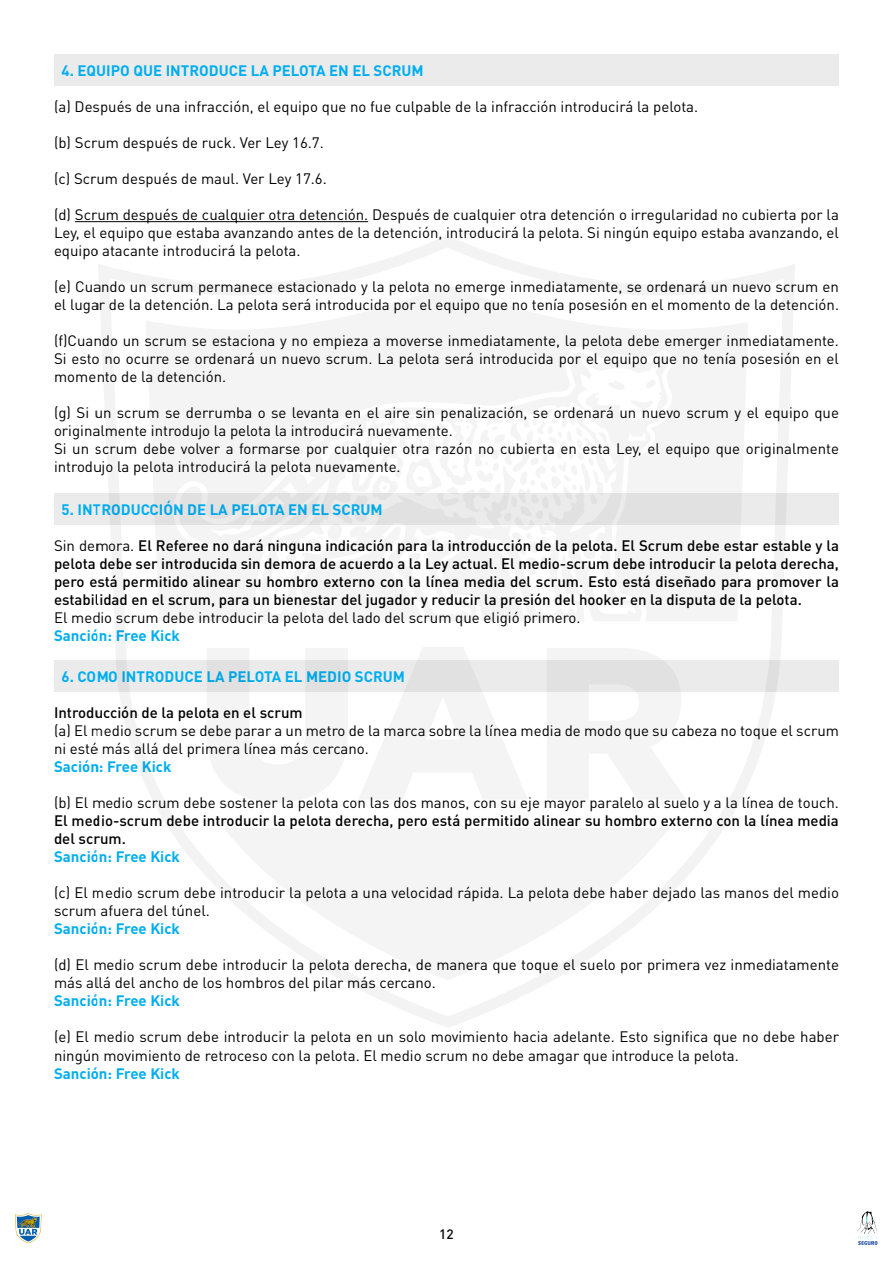
<style>
.page{position:relative;width:893px;height:1263px;background:#fff}
.page>*{position:absolute;margin:0;border:0;box-sizing:border-box;transform-origin:0 0}
.t1{font:15px/18px "DIN Pro";color:#000}
.t2{font:500 15px/18px "DIN Pro";color:#000}
.t3{font:700 15px "DIN Pro";color:#00aeef}
.t4{font:500 13.5px "DIN Pro";color:#000}
.s1{font-weight:400}
</style>
<div class="page">
<div style="left:54px;top:54px;width:785px;height:31px;background:#ebebec"></div>
<div style="left:54px;top:661px;width:785px;height:31px;background:#ebebec"></div>
<div style="left:54px;top:493px;width:785px;height:31px;background:#ebebec"></div>
<hr style="left:75px;top:221px;width:293px;height:1px;background:#000">
<svg style="left:857px;top:1211px;width:21px;height:34px"></svg>
<svg style="left:15px;top:1213px;width:26px;height:30px"></svg>
<svg style="left:98px;top:236px;width:697px;height:791px"></svg>
<svg style="left:109px;top:247px;width:675px;height:769px"></svg>
<svg style="left:145px;top:284px;width:603px;height:337px;fill:#f4f4f4"></svg>
<svg style="left:224px;top:828px;width:445px;height:152px;fill:#f4f4f4"></svg>
<svg style="left:173px;top:351px;width:496px;height:270px;fill:#f4f4f4"></svg>
<svg style="left:210px;top:359px;width:452px;height:256px;fill:#f4f4f4"></svg>
<svg style="left:207px;top:647px;width:479px;height:155px;fill:#f4f4f4"></svg>
<p class="t3" style="left:62px;top:60px;width:364px">4. EQUIPO QUE INTRODUCE LA PELOTA EN EL SCRUM</p>
<p class="t1" style="left:54px;top:97px;width:646px">(a) Después de una infracción, el equipo que no fue culpable de la infracción introducirá la pelota.</p>
<p class="t1" style="left:54px;top:133px;width:271px">(b) Scrum después de ruck. Ver Ley 16.7.</p>
<p class="t1" style="left:54px;top:169px;width:274px">(c) Scrum después de maul. Ver Ley 17.6.</p>
<p class="t1" style="left:54px;top:205px;width:786px;text-align:justify">(d) Scrum después de cualquier otra detención. Después de cualquier otra detención o irregularidad no cubierta por la Ley, el equipo que estaba avanzando antes de la detención, introducirá la pelota. Si ningún equipo estaba avanzando, el equipo atacante introducirá la pelota.</p>
<p class="t1" style="left:54px;top:277px;width:786px">(e) Cuando un scrum permanece estacionado y la pelota no emerge inmediatamente, se ordenará un nuevo scrum en el lugar de la detención. La pelota será introducida por el equipo que no tenía posesión en el momento de la detención.</p>
<p class="t1" style="left:54px;top:331px;width:786px;text-align:justify">(f)Cuando un scrum se estaciona y no empieza a moverse inmediatamente, la pelota debe emerger inmediatamente.<br>Si esto no ocurre se ordenará un nuevo scrum. La pelota será introducida por el equipo que no tenía posesión en el momento de la detención.</p>
<p class="t1" style="left:54px;top:403px;width:786px">(g) Si un scrum se derrumba o se levanta en el aire sin penalización, se ordenará un nuevo scrum y el equipo que originalmente introdujo la pelota la introducirá nuevamente.<br>Si un scrum debe volver a formarse por cualquier otra razón no cubierta en esta Ley, el equipo que originalmente introdujo la pelota introducirá la pelota nuevamente.</p>
<p class="t3" style="left:62px;top:499px;width:323px">5. INTRODUCCIÓN DE LA PELOTA EN EL SCRUM</p>
<p class="t2" style="left:54px;top:536px;width:787px;text-align:justify"><span class="s1">Sin demora.</span> El Referee no dará ninguna indicación para la introducción de la pelota. El Scrum debe estar estable y la pelota debe ser introducida sin demora de acuerdo a la Ley actual. El medio-scrum debe introducir la pelota derecha, pero está permitido alinear su hombro externo con la línea media del scrum. Esto está diseñado para promover la estabilidad en el scrum, para un bienestar del jugador y reducir la presión del hooker en la disputa de la pelota.</p>
<p class="t1" style="left:54px;top:608px;width:528px">El medio scrum debe introducir la pelota del lado del scrum que eligió primero.</p>
<p class="t3" style="left:54px;top:625px;width:128px">Sanción: Free Kick</p>
<p class="t3" style="left:62px;top:667px;width:345px">6. COMO INTRODUCE LA PELOTA EL MEDIO SCRUM</p>
<p class="t2" style="left:54px;top:703px;width:250px">Introducción de la pelota en el scrum</p>
<p class="t1" style="left:54px;top:721px;width:786px">(a) El medio scrum se debe parar a un metro de la marca sobre la línea media de modo que su cabeza no toque el scrum ni esté más allá del primera línea más cercano.</p>
<p class="t3" style="left:54px;top:757px;width:119px">Sación: Free Kick</p>
<p class="t1" style="left:54px;top:793px;width:786px">(b) El medio scrum debe sostener la pelota con las dos manos, con su eje mayor paralelo al suelo y a la línea de touch.</p>
<p class="t2" style="left:54px;top:811px;width:786px">El medio-scrum debe introducir la pelota derecha, pero está permitido alinear su hombro externo con la línea media del scrum.</p>
<p class="t3" style="left:54px;top:847px;width:128px">Sanción: Free Kick</p>
<p class="t1" style="left:54px;top:883px;width:786px">(c) El medio scrum debe introducir la pelota a una velocidad rápida. La pelota debe haber dejado las manos del medio scrum afuera del túnel.</p>
<p class="t3" style="left:54px;top:919px;width:128px">Sanción: Free Kick</p>
<p class="t1" style="left:54px;top:955px;width:786px">(d) El medio scrum debe introducir la pelota derecha, de manera que toque el suelo por primera vez inmediatamente más allá del ancho de los hombros del pilar más cercano.</p>
<p class="t3" style="left:54px;top:991px;width:128px">Sanción: Free Kick</p>
<p class="t1" style="left:54px;top:1027px;width:786px">(e) El medio scrum debe introducir la pelota en un solo movimiento hacia adelante. Esto significa que no debe haber ningún movimiento de retroceso con la pelota. El medio scrum no debe amagar que introduce la pelota.</p>
<p class="t3" style="left:54px;top:1063px;width:128px">Sanción: Free Kick</p>
<p class="t4" style="left:439px;top:1224px;width:16px">12</p>
</div>
